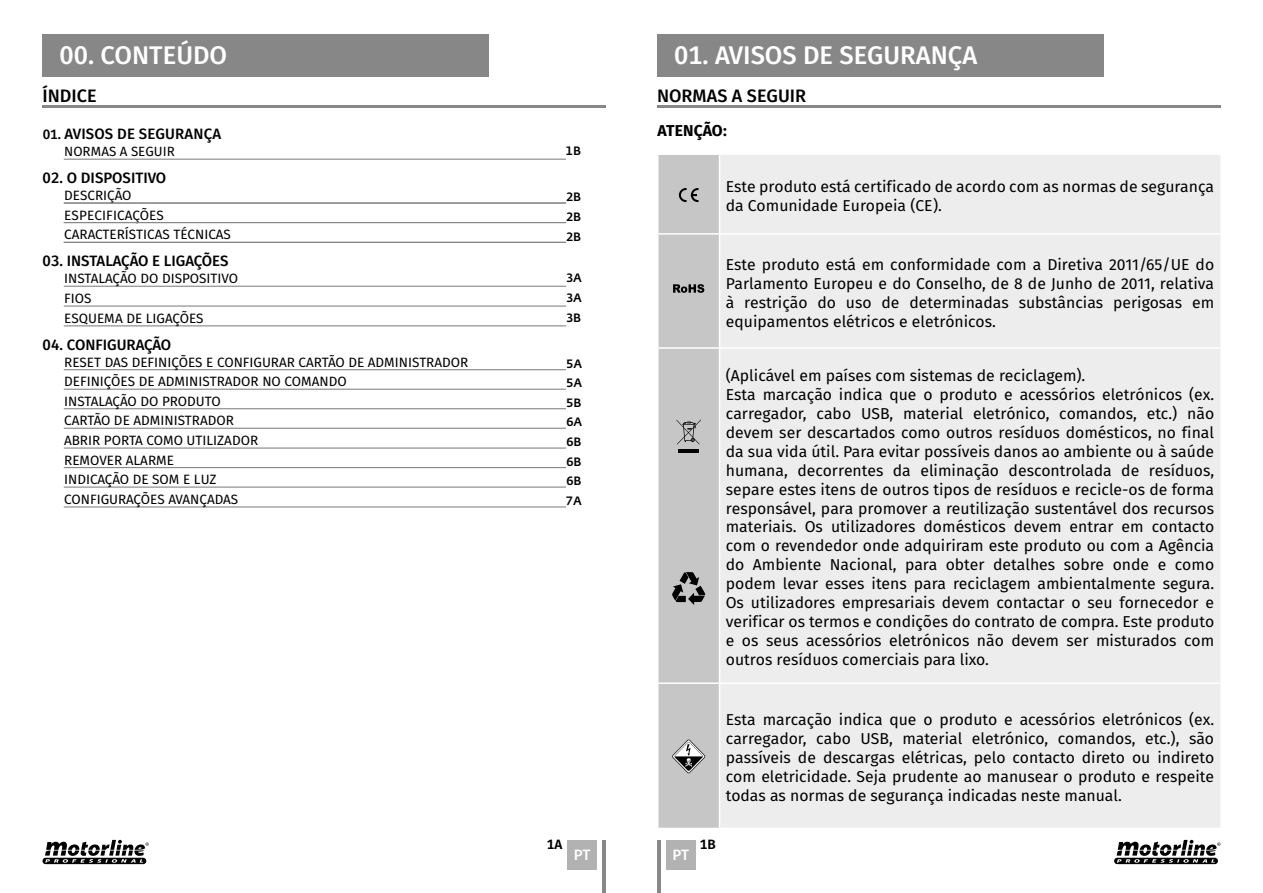
<style>
.page{position:relative;width:1263px;height:893px;background:#fff}
.page>*{position:absolute;margin:0;border:0;box-sizing:border-box;transform-origin:0 0}
.t1{font:500 25.5px "Fira Sans";color:#fff}
.t2{font:500 18px "Fira Sans";color:#000}
.t3{font:15.75px/18.9px "Fira Sans";color:#000}
.t4{font:700 15.75px "Fira Sans";letter-spacing:.01em;color:#000}
.t5{font:500 15px "Fira Sans";color:#000}
.t6{font:500 15px "Fira Sans";color:#fff}
.t7{font:13.5px/19.5px "Fira Sans";color:#000}
.t8{font:600 13.5px "Fira Sans";color:#000}
.t9{font:13.35px "Fira Sans";color:#000}
.t10{font:500 12px/19.5px "Fedra Sans Std";color:#000}
.s1{font-size:13.5px}
</style>
<div class="page">
<div style="left:657px;top:34px;width:446px;height:43px;background:#878787"></div>
<div style="left:43px;top:34px;width:446px;height:43px;background:#878787"></div>
<hr style="left:43px;top:105px;width:563px;height:3px;background:#878787">
<hr style="left:657px;top:105px;width:563px;height:3px;background:#878787">
<div style="left:666px;top:840px;width:30px;height:29px;background:#b3b2b2"></div>
<div style="left:567px;top:840px;width:30px;height:29px;background:#b3b2b2"></div>
<hr style="left:603px;top:840px;width:3px;height:53px;background:#878787">
<hr style="left:657px;top:840px;width:3px;height:53px;background:#878787">
<svg style="left:1114px;top:840px;width:106px;height:24px"></svg>
<svg style="left:43px;top:840px;width:106px;height:24px"></svg>
<hr style="left:64px;top:159px;width:502px;height:1px;background:#878787">
<hr style="left:64px;top:286px;width:502px;height:1px;background:#878787">
<hr style="left:64px;top:369px;width:502px;height:1px;background:#878787">
<hr style="left:64px;top:389px;width:502px;height:1px;background:#878787">
<hr style="left:64px;top:447px;width:502px;height:2px;background:#878787">
<hr style="left:64px;top:408px;width:502px;height:1px;background:#878787">
<hr style="left:64px;top:467px;width:502px;height:1px;background:#878787">
<hr style="left:64px;top:428px;width:502px;height:1px;background:#878787">
<hr style="left:64px;top:486px;width:502px;height:2px;background:#878787">
<hr style="left:64px;top:506px;width:502px;height:2px;background:#878787">
<hr style="left:64px;top:202px;width:502px;height:2px;background:#878787">
<hr style="left:64px;top:222px;width:502px;height:1px;background:#878787">
<hr style="left:64px;top:242px;width:502px;height:1px;background:#878787">
<hr style="left:64px;top:305px;width:502px;height:2px;background:#878787">
<hr style="left:64px;top:325px;width:502px;height:1px;background:#878787">
<div style="left:720px;top:155px;width:500px;height:192px;background:#ededed"></div>
<div style="left:720px;top:349px;width:500px;height:479px;background:#ededed"></div>
<hr style="left:719px;top:233px;width:501px;height:2px;background:#fff">
<hr style="left:719px;top:682px;width:501px;height:2px;background:#fff">
<svg style="left:658px;top:155px;width:61px;height:673px;background:#c2c2c2"></svg>
<h1 class="t1" style="left:60px;top:35px;width:169px">00. CONTEÚDO</h1>
<h1 class="t1" style="left:674px;top:35px;width:305px">01. AVISOS DE SEGURANÇA</h1>
<p class="t2" style="left:43px;top:81px;width:56px">ÍNDICE</p>
<p class="t2" style="left:657px;top:81px;width:151px">NORMAS A SEGUIR</p>
<p class="t5" style="left:43px;top:122px;width:180px"><span class="s1">01.</span> AVISOS DE SEGURANÇA</p>
<p class="t5" style="left:43px;top:166px;width:125px">02. O DISPOSITIVO</p>
<p class="t9" style="left:64px;top:141px;width:112px">NORMAS A SEGUIR</p>
<p class="t7" style="left:64px;top:185px;width:69px">DESCRIÇÃO</p>
<p class="t10" style="left:566px;top:141px;width:17px">1B</p>
<p class="t10" style="left:566px;top:187px;width:17px">2B</p>
<p class="t7" style="left:64px;top:205px;width:101px">ESPECIFICAÇÕES</p>
<p class="t10" style="left:566px;top:207px;width:17px">2B</p>
<p class="t7" style="left:64px;top:224px;width:168px">CARACTERÍSTICAS TÉCNICAS</p>
<p class="t10" style="left:566px;top:227px;width:17px">2B</p>
<p class="t5" style="left:43px;top:249px;width:187px">03. INSTALAÇÃO E LIGAÇÕES</p>
<p class="t7" style="left:64px;top:268px;width:175px">INSTALAÇÃO DO DISPOSITIVO</p>
<p class="t10" style="left:566px;top:268px;width:17px">3A</p>
<p class="t7" style="left:64px;top:288px;width:141px">FIOS<br>ESQUEMA DE LIGAÇÕES</p>
<p class="t10" style="left:566px;top:288px;width:17px">3A<br>3B</p>
<p class="t5" style="left:43px;top:333px;width:130px">04. CONFIGURAÇÃO</p>
<p class="t7" style="left:64px;top:352px;width:406px">RESET DAS DEFINIÇÕES E CONFIGURAR CARTÃO DE ADMINISTRADOR<br>DEFINIÇÕES DE ADMINISTRADOR NO COMANDO</p>
<p class="t10" style="left:566px;top:354px;width:17px">5A<br>5A</p>
<p class="t7" style="left:64px;top:391px;width:158px">INSTALAÇÃO DO PRODUTO</p>
<p class="t10" style="left:566px;top:393px;width:17px">5B</p>
<p class="t7" style="left:64px;top:410px;width:171px">CARTÃO DE ADMINISTRADOR</p>
<p class="t10" style="left:566px;top:412px;width:17px">6A</p>
<p class="t7" style="left:64px;top:430px;width:196px">ABRIR PORTA COMO UTILIZADOR</p>
<p class="t10" style="left:566px;top:432px;width:17px">6B</p>
<p class="t7" style="left:64px;top:450px;width:111px">REMOVER ALARME</p>
<p class="t10" style="left:566px;top:452px;width:17px">6B</p>
<p class="t7" style="left:64px;top:469px;width:175px;line-height:20px">INDICAÇÃO DE SOM E LUZ<br>CONFIGURAÇÕES AVANÇADAS</p>
<p class="t10" style="left:566px;top:471px;width:17px;line-height:20px">6B<br>7A</p>
<p class="t4" style="left:657px;top:117px;width:71px">ATENÇÃO:</p>
<p class="t3" style="left:726px;top:177px;width:490px">Este produto está certificado de acordo com as normas de segurança da Comunidade Europeia (CE).</p>
<p class="t3" style="left:726px;top:255px;width:490px;text-align:justify">Este produto está em conformidade com a Diretiva 2011/65/UE do Parlamento Europeu e do Conselho, de 8 de Junho de 2011, relativa à restrição do uso de determinadas substâncias perigosas em equipamentos elétricos e eletrónicos.</p>
<p class="t3" style="left:726px;top:366px;width:490px">(Aplicável em países com sistemas de reciclagem).<br>Esta marcação indica que o produto e acessórios eletrónicos (ex. carregador, cabo USB, material eletrónico, comandos, etc.) não devem ser descartados como outros resíduos domésticos, no final da sua vida útil. Para evitar possíveis danos ao ambiente ou à saúde humana, decorrentes da eliminação descontrolada de resíduos, separe estes itens de outros tipos de resíduos e recicle-os de forma responsável, para promover a reutilização sustentável dos recursos materiais. Os utilizadores domésticos devem entrar em contacto com o revendedor onde adquiriram este produto ou com a Agência do Ambiente Nacional, para obter detalhes sobre onde e como podem levar esses itens para reciclagem ambientalmente segura.<br>Os utilizadores empresariais devem contactar o seu fornecedor e verificar os termos e condições do contrato de compra. Este produto e os seus acessórios eletrónicos não devem ser misturados com outros resíduos comerciais para lixo.</p>
<p class="t3" style="left:726px;top:710px;width:490px;text-align:justify">Esta marcação indica que o produto e acessórios eletrónicos (ex. carregador, cabo USB, material eletrónico, comandos, etc.), são passíveis de descargas elétricas, pelo contacto direto ou indireto com eletricidade. Seja prudente ao manusear o produto e respeite todas as normas de segurança indicadas neste manual.</p>
<p class="t8" style="left:547px;top:833px;width:17px">1A</p>
<p class="t8" style="left:700px;top:833px;width:17px">1B</p>
<p class="t6" style="left:574px;top:842px;width:18px">PT</p>
<p class="t6" style="left:672px;top:842px;width:18px">PT</p>
</div>
